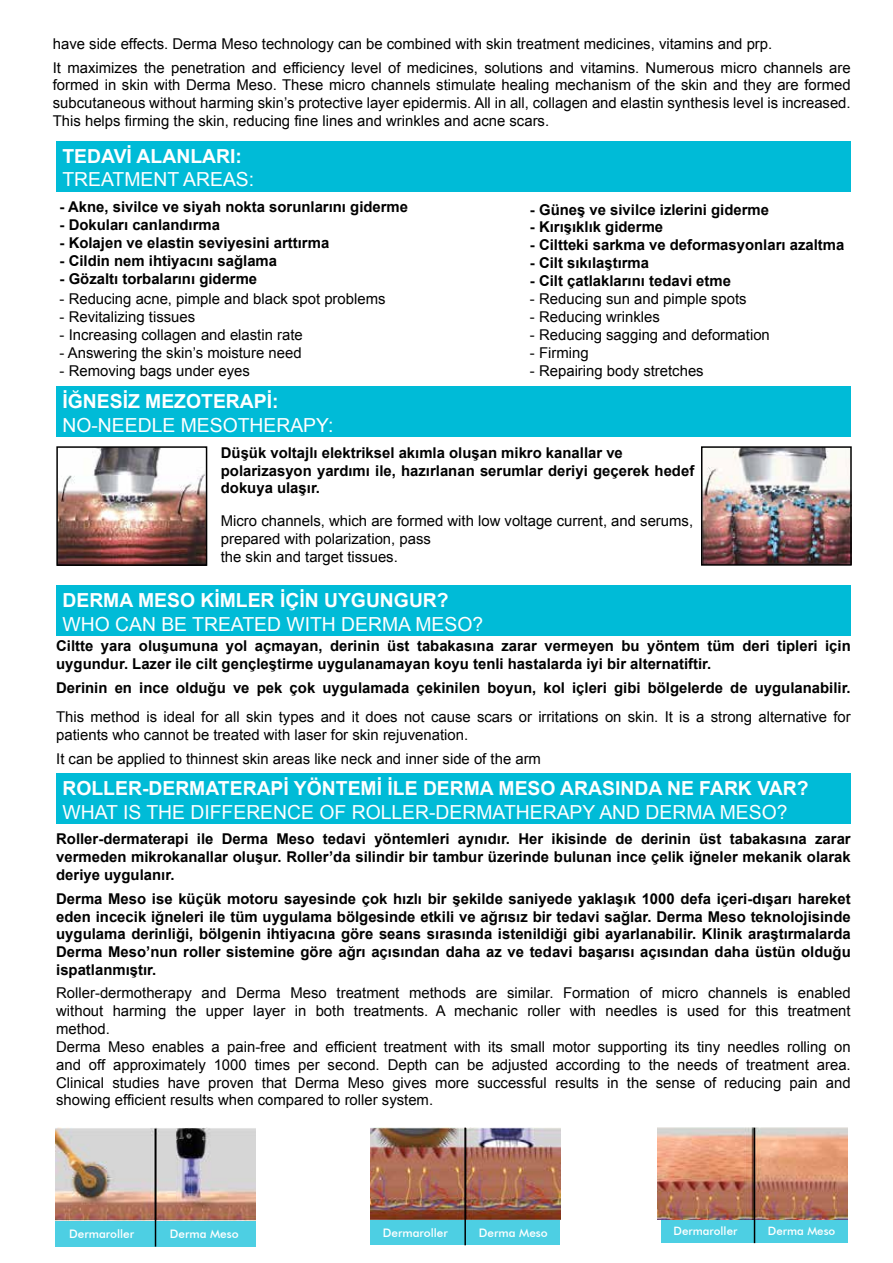
<style>
.page{position:relative;width:893px;height:1263px;background:#fff}
.page>*{position:absolute;margin:0;border:0;box-sizing:border-box;transform-origin:0 0}
.t1{font:19.35px "Arial";color:#fff}
.t2{font:700 19.35px "Arial";color:#fff}
.t3{font:14.85px/17.9px "Arial";color:#010101}
.t4{font:700 14.85px/17.9px "Arial";color:#010101}
.t5{font:500 11.7px "Futura BT";color:#fff}
.t6{font:500 11.55px "Futura BT";color:#fff}
</style>
<div class="page">
<div style="left:56px;top:141px;width:795px;height:50px;background:#00bbd7"></div>
<div style="left:56px;top:387px;width:795px;height:50px;background:#00bbd7"></div>
<div style="left:56px;top:585px;width:795px;height:50px;background:#00bbd7"></div>
<div style="left:56px;top:774px;width:795px;height:50px;background:#00bbd7"></div>
<div style="left:661px;top:1218px;width:187px;height:25px;background:#4dcfe3"></div>
<img style="left:658px;top:1128px;width:190px;height:91px">
<div style="left:55px;top:1221px;width:201px;height:25px;background:#4dcfe3"></div>
<img style="left:55px;top:1128px;width:201px;height:93px">
<hr style="left:155px;top:1129px;width:1px;height:117px;background:#000">
<div style="left:370px;top:1219px;width:190px;height:26px;background:#4dcfe3"></div>
<img style="left:370px;top:1128px;width:190px;height:91px">
<hr style="left:464px;top:1128px;width:2px;height:117px;background:#000">
<hr style="left:754px;top:1128px;width:1px;height:115px;background:#000">
<img style="left:58px;top:448px;width:147px;height:116px">
<div style="left:56px;top:446px;width:151px;height:120px;border:1px solid #000"></div>
<img style="left:703px;top:448px;width:147px;height:116px">
<div style="left:701px;top:446px;width:151px;height:120px;border:1px solid #000"></div>
<p class="t3" style="left:53px;top:32px;width:799px;line-height:23.9px">have side effects. Derma Meso technology can be combined with skin treatment medicines, vitamins and prp.<br>It maximizes the penetration and efficiency level of medicines, solutions and vitamins. Numerous micro channels are</p>
<p class="t3" style="left:53px;top:76px;width:799px;text-align:justify">formed in skin with Derma Meso. These micro channels stimulate healing mechanism of the skin and they are formed subcutaneous without harming skin’s protective layer epidermis. All in all, collagen and elastin synthesis level is increased.<br>This helps firming the skin, reducing fine lines and wrinkles and acne scars.</p>
<h1 class="t2" style="left:62px;top:143px;width:181px">TEDAVİ ALANLARI:</h1>
<h1 class="t1" style="left:62px;top:167px;width:193px">TREATMENT AREAS:</h1>
<p class="t4" style="left:60px;top:199px;width:350px">- Akne, sivilce ve siyah nokta sorunlarını giderme</p>
<p class="t4" style="left:60px;top:217px;width:162px">- Dokuları canlandırma</p>
<p class="t4" style="left:60px;top:234px;width:271px">- Kolajen ve elastin seviyesini arttırma</p>
<p class="t4" style="left:60px;top:252px;width:219px">- Cildin nem ihtiyacını sağlama</p>
<p class="t4" style="left:60px;top:270px;width:199px">- Gözaltı torbalarını giderme</p>
<p class="t3" style="left:60px;top:290px;width:327px">- Reducing acne, pimple and black spot problems</p>
<p class="t3" style="left:60px;top:308px;width:137px">- Revitalizing tissues</p>
<p class="t3" style="left:60px;top:326px;width:245px">- Increasing collagen and elastin rate</p>
<p class="t3" style="left:60px;top:344px;width:244px">- Answering the skin’s moisture need</p>
<p class="t3" style="left:60px;top:361px;width:192px">- Removing bags under eyes</p>
<h1 class="t2" style="left:62px;top:389px;width:218px">İĞNESİZ MEZOTERAPİ:</h1>
<h1 class="t1" style="left:62px;top:412px;width:272px">NO-NEEDLE MESOTHERAPY:</h1>
<p class="t4" style="left:530px;top:201px;width:241px">- Güneş ve sivilce izlerini giderme</p>
<p class="t4" style="left:530px;top:219px;width:135px">- Kırışıklık giderme</p>
<p class="t4" style="left:530px;top:237px;width:316px">- Ciltteki sarkma ve deformasyonları azaltma</p>
<p class="t4" style="left:530px;top:254px;width:121px">- Cilt sıkılaştırma</p>
<p class="t4" style="left:530px;top:272px;width:203px">- Cilt çatlaklarını tedavi etme</p>
<p class="t3" style="left:530px;top:290px;width:218px">- Reducing sun and pimple spots</p>
<p class="t3" style="left:530px;top:308px;width:131px">- Reducing wrinkles</p>
<p class="t3" style="left:530px;top:326px;width:241px">- Reducing sagging and deformation</p>
<p class="t3" style="left:530px;top:344px;width:60px">- Firming</p>
<p class="t3" style="left:530px;top:361px;width:175px">- Repairing body stretches</p>
<p class="t4" style="left:221px;top:444px;width:475px">Düşük voltajlı elektriksel akımla oluşan mikro kanallar ve polarizasyon yardımı ile, hazırlanan serumlar deriyi geçerek hedef dokuya ulaşır.</p>
<p class="t3" style="left:221px;top:512px;width:474px">Micro channels, which are formed with low voltage current, and serums, prepared with polarization, pass<br>the skin and target tissues.</p>
<h1 class="t2" style="left:62px;top:587px;width:388px">DERMA MESO KİMLER İÇİN UYGUNGUR?</h1>
<h1 class="t1" style="left:62px;top:611px;width:422px">WHO CAN BE TREATED WITH DERMA MESO?</h1>
<p class="t4" style="left:56px;top:637px;width:796px">Ciltte yara oluşumuna yol açmayan, derinin üst tabakasına zarar vermeyen bu yöntem tüm deri tipleri için uygundur. Lazer ile cilt gençleştirme uygulanamayan koyu tenli hastalarda iyi bir alternatiftir.</p>
<p class="t4" style="left:56px;top:679px;width:796px">Derinin en ince olduğu ve pek çok uygulamada çekinilen boyun, kol içleri gibi bölgelerde de uygulanabilir.</p>
<p class="t3" style="left:56px;top:708px;width:796px">This method is ideal for all skin types and it does not cause scars or irritations on skin. It is a strong alternative for patients who cannot be treated with laser for skin rejuvenation.</p>
<p class="t3" style="left:56px;top:750px;width:486px">It can be applied to thinnest skin areas like neck and inner side of the arm</p>
<h1 class="t2" style="left:62px;top:776px;width:748px">ROLLER-DERMATERAPİ YÖNTEMİ İLE DERMA MESO ARASINDA NE FARK VAR?</h1>
<h1 class="t1" style="left:62px;top:799px;width:726px">WHAT IS THE DIFFERENCE OF ROLLER-DERMATHERAPY AND DERMA MESO?</h1>
<p class="t4" style="left:56px;top:830px;width:796px;text-align:justify">Roller-dermaterapi ile Derma Meso tedavi yöntemleri aynıdır. Her ikisinde de derinin üst tabakasına zarar vermeden mikrokanallar oluşur. Roller’da silindir bir tambur üzerinde bulunan ince çelik iğneler mekanik olarak deriye uygulanır.</p>
<p class="t4" style="left:56px;top:890px;width:796px;text-align:justify">Derma Meso ise küçük motoru sayesinde çok hızlı bir şekilde saniyede yaklaşık 1000 defa içeri-dışarı hareket eden incecik iğneleri ile tüm uygulama bölgesinde etkili ve ağrısız bir tedavi sağlar. Derma Meso teknolojisinde uygulama derinliği, bölgenin ihtiyacına göre seans sırasında istenildiği gibi ayarlanabilir. Klinik araştırmalarda Derma Meso’nun roller sistemine göre ağrı açısından daha az ve tedavi başarısı açısından daha üstün olduğu ispatlanmıştır.</p>
<p class="t3" style="left:56px;top:984px;width:796px">Roller-dermotherapy and Derma Meso treatment methods are similar. Formation of micro channels is enabled without harming the upper layer in both treatments. A mechanic roller with needles is used for this treatment method.<br>Derma Meso enables a pain-free and efficient treatment with its small motor supporting its tiny needles rolling on and off approximately 1000 times per second. Depth can be adjusted according to the needs of treatment area.<br>Clinical studies have proven that Derma Meso gives more successful results in the sense of reducing pain and showing efficient results when compared to roller system.</p>
<p class="t5" style="left:69px;top:1227px;width:66px">Dermaroller</p>
<p class="t5" style="left:170px;top:1227px;width:70px">Derma Meso</p>
<p class="t5" style="left:383px;top:1225px;width:66px">Dermaroller</p>
<p class="t5" style="left:479px;top:1225px;width:70px">Derma Meso</p>
<p class="t6" style="left:674px;top:1223px;width:65px">Dermaroller</p>
<p class="t6" style="left:768px;top:1223px;width:69px">Derma Meso</p>
</div>
